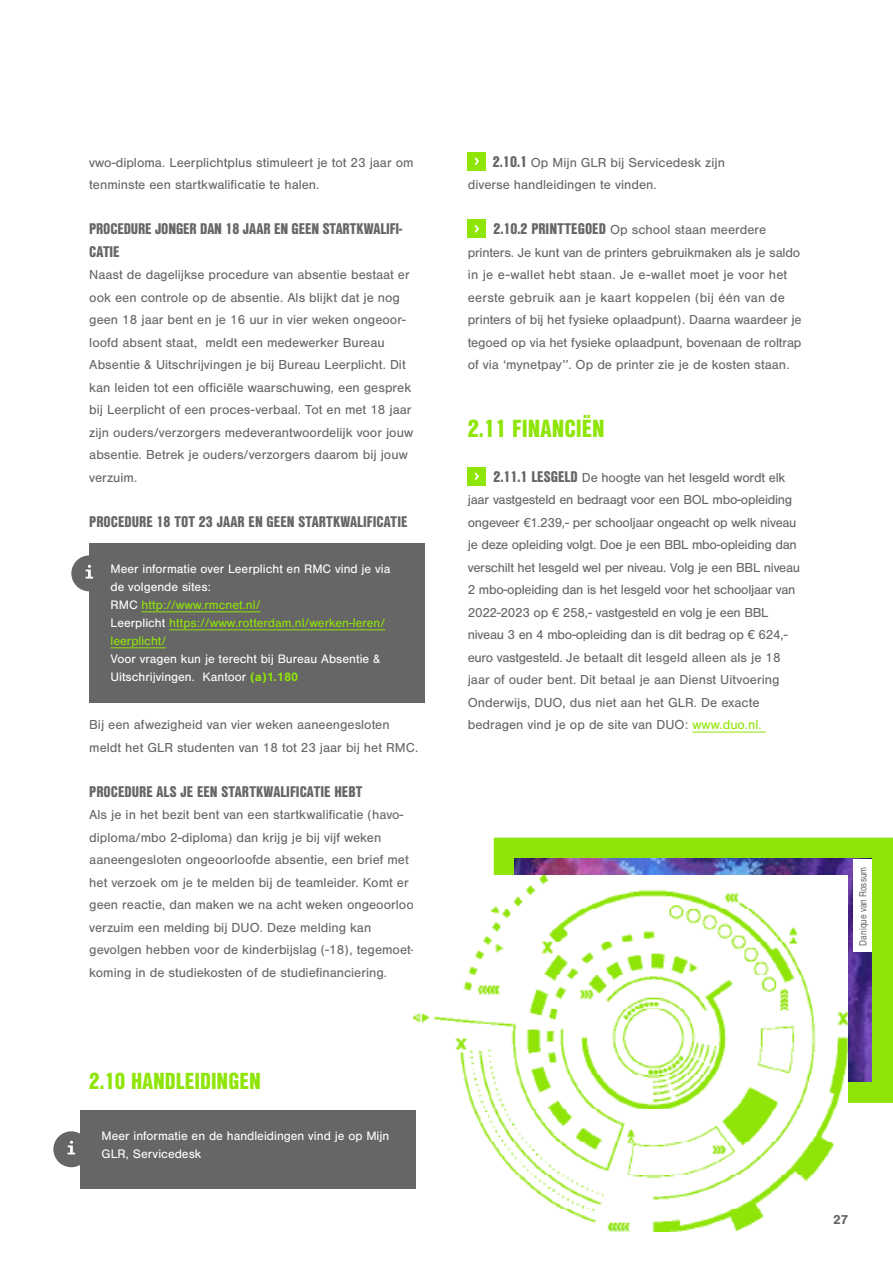
<style>
.page{position:relative;width:893px;height:1263px;background:#fff}
.page>*{position:absolute;margin:0;border:0;box-sizing:border-box;transform-origin:0 0}
.t1{font:900 24px "Nimbus San Con L";color:#8fe507}
.t2{font:900 22.5px "Nimbus San Con L";color:#8fe507}
.t3{font:900 15px/22.5px "Nimbus San Con L";color:#666}
.t4{font:13.5px/22.5px "Nimbus San";color:#666}
.t5{font:13.5px/22.5px "Nimbus San";letter-spacing:-.02em;color:#666}
.t6{font:700 13.5px "Nimbus San";color:#666}
.t7{font:12.75px/18px "Nimbus San";color:#fff}
.t8{font:10.05px "Nimbus San Con L";letter-spacing:.01em;color:#666}
.s1{color:#8fe507}
.s2{font-weight:700;color:#8fe507}
.s3{font-family:"Nimbus San Con L";font-weight:900;font-size:15px}
</style>
<div class="page">
<hr style="left:692px;top:732px;width:74px;height:1px;background:#8fe507">
<div style="left:468px;top:152px;width:18px;height:18px;background:#8fe507"></div>
<svg style="left:475px;top:157px;width:4px;height:8px"></svg>
<div style="left:468px;top:220px;width:18px;height:18px;background:#8fe507"></div>
<svg style="left:475px;top:225px;width:4px;height:8px"></svg>
<div style="left:468px;top:467px;width:18px;height:18px;background:#8fe507"></div>
<svg style="left:475px;top:472px;width:4px;height:8px"></svg>
<div style="left:89px;top:543px;width:336px;height:159px;background:#666"></div>
<hr style="left:142px;top:611px;width:119px;height:1px;background:#8fe507">
<hr style="left:169px;top:629px;width:216px;height:1px;background:#8fe507">
<hr style="left:111px;top:647px;width:55px;height:1px;background:#8fe507">
<div style="left:71px;top:555px;width:36px;height:36px;background:#666;border-radius:50%"></div>
<svg style="left:86px;top:565px;width:7px;height:13px"></svg>
<div style="left:493px;top:837px;width:400px;height:266px;background:#8fe507"></div>
<img style="left:515px;top:859px;width:357px;height:223px">
<img style="left:413px;top:876px;width:434px;height:355px">
<div style="left:854px;top:859px;width:18px;height:92px;background:#fff"></div>
<div style="left:80px;top:1110px;width:336px;height:78px;background:#666"></div>
<div style="left:53px;top:1131px;width:36px;height:36px;background:#666;border-radius:50%"></div>
<svg style="left:68px;top:1141px;width:7px;height:13px"></svg>
<p class="t4" style="left:89px;top:151px;width:326px">vwo-diploma. Leerplichtplus stimuleert je tot 23 jaar om tenminste een startkwalificatie te halen.</p>
<p class="t3" style="left:89px;top:217px;width:314px">PROCEDURE JONGER DAN 18 JAAR EN GEEN STARTKWALIFI-<br>CATIE</p>
<p class="t4" style="left:89px;top:263px;width:325px">Naast de dagelijkse procedure van absentie bestaat er ook een controle op de absentie. Als blijkt dat je nog geen 18 jaar bent en je 16 uur in vier weken ongeoor&shy;loofd absent staat, meldt een medewerker Bureau Absentie &amp; Uitschrijvingen je bij Bureau Leerplicht. Dit kan leiden tot een officiële waarschuwing, een gesprek bij Leerplicht of een proces-verbaal. Tot en met 18 jaar zijn ouders/verzorgers medeverantwoordelijk voor jouw absentie. Betrek je ouders/verzorgers daarom bij jouw verzuim.</p>
<p class="t3" style="left:89px;top:509px;width:320px">PROCEDURE 18 TOT 23 JAAR EN GEEN STARTKWALIFICATIE</p>
<p class="t7" style="left:111px;top:560px;width:281px">Meer informatie over Leerplicht en RMC vind je via de volgende sites:<br>RMC <span class="s1">http://www.rmcnet.nl/<br></span>Leerplicht <span class="s1">https://www.rotterdam.nl/werken-leren/ leerplicht/</span></p>
<p class="t7" style="left:111px;top:650px;width:271px">Voor vragen kun je terecht bij Bureau Absentie &amp;<br>Uitschrijvingen. Kantoor <span class="s2">(a)1.180</span></p>
<p class="t4" style="left:89px;top:713px;width:330px">Bij een afwezigheid van vier weken aaneengesloten meldt het GLR studenten van 18 tot 23 jaar bij het RMC.</p>
<p class="t3" style="left:89px;top:779px;width:275px">PROCEDURE ALS JE EEN STARTKWALIFICATIE HEBT</p>
<p class="t4" style="left:89px;top:803px;width:337px">Als je in het bezit bent van een startkwalificatie (havo&shy;diploma/mbo 2-diploma) dan krijg je bij vijf weken aaneengesloten ongeoorloofde absentie, een brief met het verzoek om je te melden bij de teamleider. Komt er geen reactie, dan maken we na acht weken ongeoorloofd verzuim een melding bij DUO. Deze melding kan gevolgen hebben voor de kinderbijslag (-18), tegemoet&shy;koming in de studiekosten of de studiefinanciering.</p>
<h2 class="t2" style="left:89px;top:1064px;width:173px">2.10 HANDLEIDINGEN</h2>
<p class="t7" style="left:102px;top:1127px;width:289px">Meer informatie en de handleidingen vind je op Mijn<br>GLR, Servicedesk</p>
<p class="t4" style="left:468px;top:151px;width:259px;text-indent:25px"><span class="s3">2.10.1</span> Op Mijn GLR bij Servicedesk zijn diverse handleidingen te vinden.</p>
<p class="t4" style="left:468px;top:218px;width:336px;text-indent:26px"><span class="s3">2.10.2 PRINTTEGOED</span> Op school staan meerdere printers. Je kunt van de printers gebruikmaken als je saldo in je e-wallet hebt staan. Je e-wallet moet je voor het eerste gebruik aan je kaart koppelen (bij één van de printers of bij het fysieke oplaadpunt). Daarna waardeer je tegoed op via het fysieke oplaadpunt, bovenaan de roltrap of via ‘mynetpay’’. Op de printer zie je de kosten staan.</p>
<h1 class="t1" style="left:468px;top:410px;width:138px">2.11 FINANCIËN</h1>
<p class="t5" style="left:468px;top:466px;width:334px;text-indent:26px"><span class="s3">2.11.1 LESGELD</span> De hoogte van het lesgeld wordt elk jaar vastgesteld en bedraagt voor een BOL mbo-opleiding ongeveer €1.239,- per schooljaar ongeacht op welk niveau je deze opleiding volgt. Doe je een BBL mbo-opleiding dan verschilt het lesgeld wel per niveau. Volg je een BBL niveau 2 mbo-opleiding dan is het lesgeld voor het schooljaar van 2022-2023 op € 258,- vastgesteld en volg je een BBL niveau 3 en 4 mbo-opleiding dan is dit bedrag op € 624,- euro vastgesteld. Je betaalt dit lesgeld alleen als je 18 jaar of ouder bent. Dit betaal je aan Dienst Uitvoering Onderwijs, DUO, dus niet aan het GLR. De exacte bedragen vind je op de site van DUO: <span class="s1">www.duo.nl.</span></p>
<p class="t8" style="left:856px;top:945px;width:80px;rotate:-90deg">Danique van Rossum</p>
<p class="t6" style="left:833px;top:1212px;width:17px">27</p>
</div>
